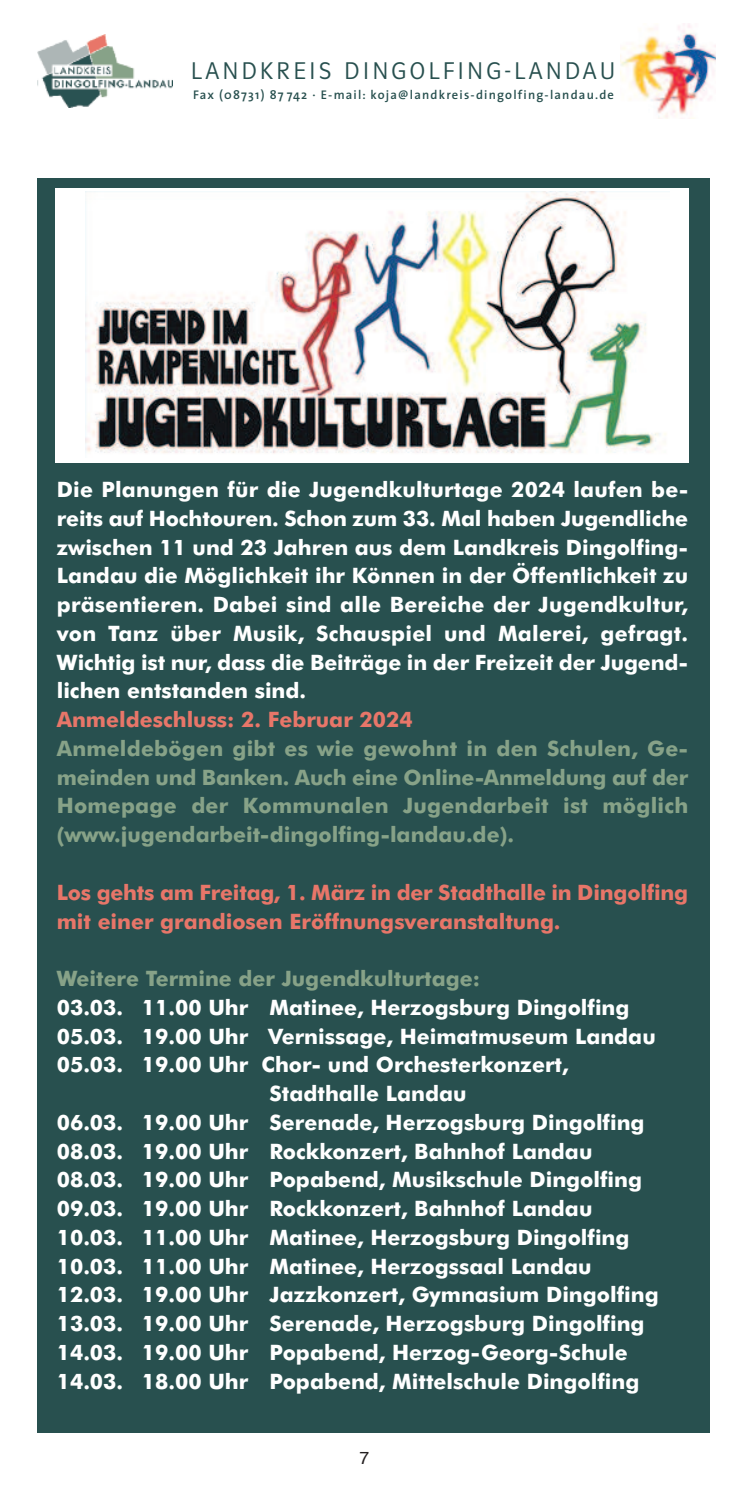
<style>
.page{position:relative;width:745px;height:1489px;background:#fff}
.page>*{position:absolute;margin:0;border:0;box-sizing:border-box;transform-origin:0 0}
.t1{font:25px "Polo 22 Leicht";letter-spacing:.125em;color:#28504f}
.t2{font:700 21.25px/28.8px "Futura BT";color:#fff;text-align:justify}
.t3{font:700 21.25px/28.8px "Futura BT";color:#87a288;text-align:justify}
.t4{font:700 21.25px/28.8px "Futura BT";color:#e87669}
.t5{font:17.5px "Helvetica";color:#231f20}
.t6{font:600 12.5px "The Sans";letter-spacing:.095em;color:#28504f}
</style>
<div class="page">
<div style="left:37px;top:178px;width:672px;height:1253px;background:#28504f"></div>
<div style="left:55px;top:188px;width:632px;height:275px;background:#fff"></div>
<img style="left:85px;top:192px;width:581px;height:261px">
<img style="left:620px;top:24px;width:95px;height:94px">
<img style="left:37px;top:34px;width:135px;height:73px">
<p class="t1" style="left:191px;top:58px;width:425px">LANDKREIS DINGOLFING-LANDAU</p>
<p class="t6" style="left:193px;top:90px;width:422px">Fax (08731) 87 742 · E-mail: koja@landkreis-dingolfing-landau.de</p>
<p class="t2" style="left:57px;top:477px;width:633px">Die Planungen für die Jugendkulturtage 2024 laufen be&shy;reits auf Hochtouren. Schon zum 33. Mal haben Jugendliche zwischen 11 und 23 Jahren aus dem Landkreis Dingolfing-Landau die Möglichkeit ihr Können in der Öffentlichkeit zu präsentieren. Dabei sind alle Bereiche der Jugendkultur, von Tanz über Musik, Schauspiel und Malerei, gefragt.<br>Wichtig ist nur, dass die Beiträge in der Freizeit der Jugend&shy;lichen entstanden sind.</p>
<p class="t4" style="left:57px;top:707px;width:357px">Anmeldeschluss: 2. Februar 2024</p>
<p class="t3" style="left:57px;top:735px;width:632px">Anmeldebögen gibt es wie gewohnt in den Schulen, Ge&shy;meinden und Banken. Auch eine Online-Anmeldung auf der Homepage der Kommunalen Jugendarbeit ist möglich (www.jugendarbeit-dingolfing-landau.de).</p>
<p class="t4" style="left:57px;top:879px;width:632px">Los gehts am Freitag, 1. März in der Stadthalle in Dingolfing mit einer grandiosen Eröffnungsveranstaltung.</p>
<p class="t3" style="left:57px;top:965px;width:424px">Weitere Termine der Jugendkulturtage:</p>
<p class="t2" style="left:57px;top:994px;width:574px">03.03. 11.00 Uhr Matinee, Herzogsburg Dingolfing</p>
<p class="t2" style="left:57px;top:1023px;width:600px">05.03. 19.00 Uhr Vernissage, Heimatmuseum Landau</p>
<p class="t2" style="left:57px;top:1052px;width:513px">05.03. 19.00 Uhr Chor- und Orchesterkonzert,</p>
<p class="t2" style="left:269px;top:1080px;width:198px">Stadthalle Landau</p>
<p class="t2" style="left:57px;top:1109px;width:589px">06.03. 19.00 Uhr Serenade, Herzogsburg Dingolfing</p>
<p class="t2" style="left:57px;top:1138px;width:537px">08.03. 19.00 Uhr Rockkonzert, Bahnhof Landau</p>
<p class="t2" style="left:57px;top:1167px;width:586px">08.03. 19.00 Uhr Popabend, Musikschule Dingolfing</p>
<p class="t2" style="left:57px;top:1195px;width:537px">09.03. 19.00 Uhr Rockkonzert, Bahnhof Landau</p>
<p class="t2" style="left:57px;top:1224px;width:574px">10.03. 11.00 Uhr Matinee, Herzogsburg Dingolfing</p>
<p class="t2" style="left:57px;top:1253px;width:536px">10.03. 11.00 Uhr Matinee, Herzogssaal Landau</p>
<p class="t2" style="left:57px;top:1282px;width:603px">12.03. 19.00 Uhr Jazzkonzert, Gymnasium Dingolfing</p>
<p class="t2" style="left:57px;top:1310px;width:589px">13.03. 19.00 Uhr Serenade, Herzogsburg Dingolfing</p>
<p class="t2" style="left:57px;top:1339px;width:572px">14.03. 19.00 Uhr Popabend, Herzog-Georg-Schule</p>
<p class="t2" style="left:57px;top:1368px;width:583px">14.03. 18.00 Uhr Popabend, Mittelschule Dingolfing</p>
<p class="t5" style="left:359px;top:1450px;width:11px">7</p>
</div>
